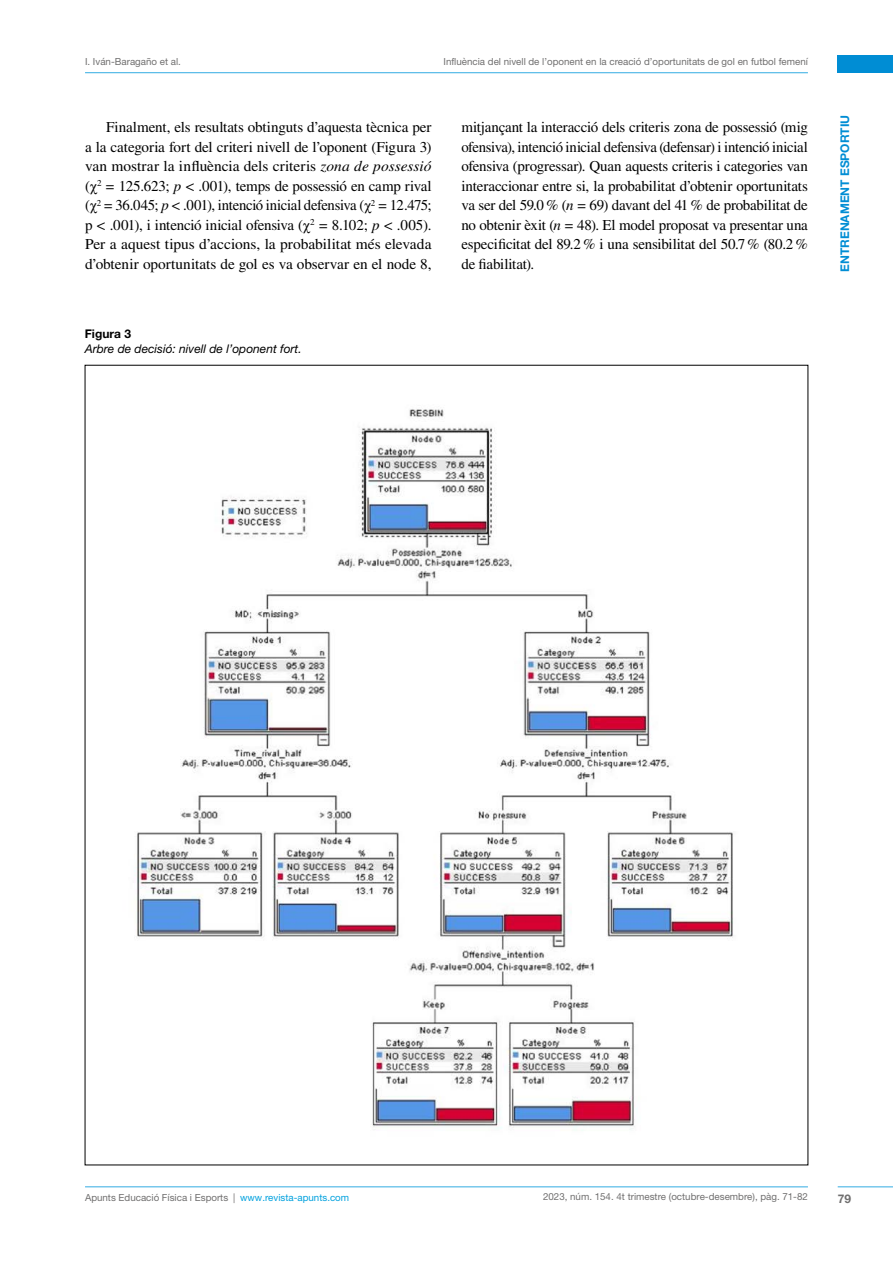
<style>
.page{position:relative;width:893px;height:1263px;background:#fff}
.page>*{position:absolute;margin:0;border:0;box-sizing:border-box;transform-origin:0 0}
.t1{font:15px/19.5px "Times LT Std";letter-spacing:-.01em;color:#000;text-align:justify}
.t2{font:italic 12px "Helvetica Neue LT Pro";color:#000}
.t3{font:700 12px "Helvetica Neue LT Pro";color:#008dd4}
.t4{font:700 12px "Helvetica Neue LT Pro";color:#000}
.t5{font:700 12px "Helvetica Neue LT Pro";color:#706f6f}
.t6{font:9.75px "Helvetica Neue LT Pro";color:#706f6f}
.s1{font-style:italic}
.s2{font-family:"Times New Roman"}
.s3{color:#00a1de}
</style>
<div class="page">
<hr style="left:85px;top:72px;width:723px;height:1px;background:#32ace3">
<div style="left:838px;top:56px;width:55px;height:17px;background:#008dd4"></div>
<hr style="left:85px;top:1186px;width:723px;height:1px;background:#32ace3">
<hr style="left:838px;top:1186px;width:55px;height:1px;background:#32ace3">
<img style="left:134px;top:409px;width:599px;height:722px">
<p class="t6" style="left:85px;top:55px;width:97px">I. Iván-Baragaño et al.</p>
<p class="t6" style="left:443px;top:55px;width:366px">Influència del nivell de l’oponent en la creació d’oportunitats de gol en futbol femení</p>
<p class="t1" style="left:85px;top:117px;width:348px;text-indent:21px">Finalment, els resultats obtinguts d’aquesta tècnica per a la categoria fort del criteri nivell de l’oponent (Figura 3) van mostrar la influència dels criteris <span class="s1">zona de possessió </span>(<span class="s2">χ</span><sup>2</sup> = 125.623; <span class="s1">p</span> &lt; .001), temps de possessió en camp rival (<span class="s2">χ</span><sup>2</sup> = 36.045; <span class="s1">p</span> &lt; .001), intenció inicial defensiva (<span class="s2">χ</span><sup>2</sup> = 12.475; p &lt; .001), i intenció inicial ofensiva (<span class="s2">χ</span><sup>2</sup> = 8.102; <span class="s1">p</span> &lt; .005).<br>Per a aquest tipus d’accions, la probabilitat més elevada d’obtenir oportunitats de gol es va observar en el node 8,</p>
<p class="t1" style="left:461px;top:117px;width:348px">mitjançant la interacció dels criteris zona de possessió (mig ofensiva), intenció inicial defensiva (defensar) i intenció inicial ofensiva (progressar). Quan aquests criteris i categories van interaccionar entre si, la probabilitat d’obtenir oportunitats va ser del 59.0% (<span class="s1">n</span> = 69) davant del 41% de probabilitat de no obtenir èxit (<span class="s1">n</span> = 48). El model proposat va presentar una especificitat del 89.2% i una sensibilitat del 50.7 % (80.2% de fiabilitat).</p>
<p class="t4" style="left:85px;top:326px;width:48px">Figura 3</p>
<p class="t2" style="left:85px;top:342px;width:218px">Arbre de decisió: nivell de l’oponent fort.</p>
<p class="t3" style="left:838px;top:272px;width:159px;rotate:-90deg">ENTRENAMENT ESPORTIU</p>
<p class="t6" style="left:85px;top:1192px;width:266px">Apunts Educació Física i Esports | <span class="s3">www.revista-apunts.com</span></p>
<p class="t6" style="left:543px;top:1191px;width:266px">2023, núm. 154. 4t trimestre (octubre-desembre), pàg. 71-82</p>
<p class="t5" style="left:838px;top:1191px;width:15px">79</p>
</div>
